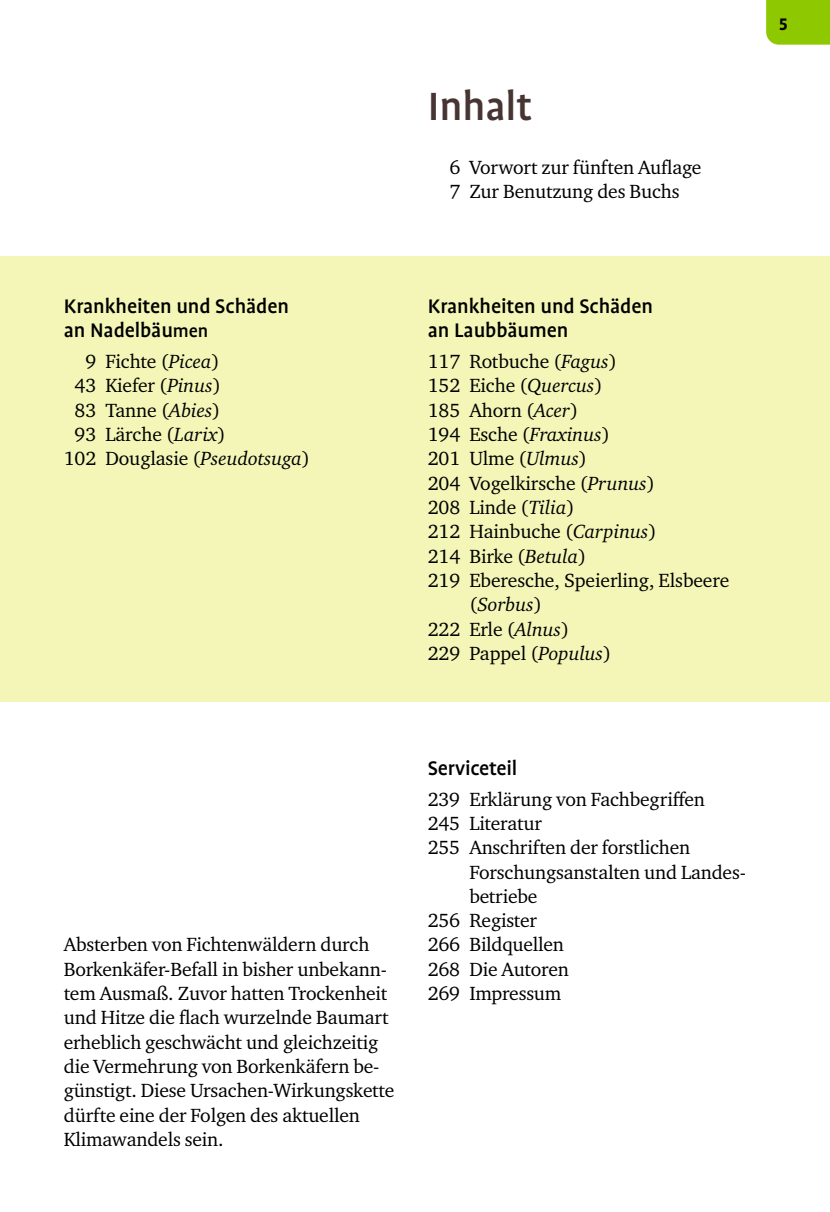
<style>
.page{position:relative;width:830px;height:1212px;background:#fff}
.page>*{position:absolute;margin:0;border:0;box-sizing:border-box;transform-origin:0 0}
.t1{font:500 45px "Profile Pro";letter-spacing:-.005em;color:#473533}
.t2{font:500 22.5px/24.3px "Profile Pro";letter-spacing:-.005em;color:#000}
.t3{font:19.57px/24.3px "Charter ITC Pro";letter-spacing:-.01em;color:#000}
.t4{font:italic 19.57px "Charter ITC Pro";color:#000}
.t5{font:700 19.12px "Profile Pro";color:#000}
.s1{font-size:20.25px}
.s2{font-style:italic}
.s3{font-style:normal}
</style>
<div class="page">
<div style="left:766px;top:0;width:63px;height:45px;background:#8ec800"></div>
<div style="left:0;top:256px;width:829px;height:446px;background:#f4f6b8"></div>
<p class="t2" style="left:64px;top:294px;width:227px">Krankheiten und Schäden an Nadelbäu<span class="s1">men</span></p>
<p class="t3" style="left:85px;top:349px;width:136px">9 Fichte (<span class="s2">Picea</span>)</p>
<p class="t3" style="left:75px;top:373px;width:148px">43 Kiefer (<span class="s2">Pinus</span>)</p>
<p class="t3" style="left:75px;top:398px;width:147px">83 Tanne (<span class="s2">Abies</span>)</p>
<p class="t3" style="left:75px;top:422px;width:153px">93 Lärche (<span class="s2">Larix</span>)</p>
<p class="t3" style="left:64px;top:446px;width:247px">102 Douglasie (<span class="s2">Pseudotsuga</span>)</p>
<h1 class="t1" style="left:427px;top:81px;width:106px">Inhalt</h1>
<p class="t3" style="left:449px;top:155px;width:253px">6 Vorwort zur fünften Auflage<br>7 Zur Benutzung des Buchs</p>
<p class="t2" style="left:427px;top:294px;width:227px">Krankheiten und Schäden an Laubbäumen</p>
<p class="t3" style="left:427px;top:349px;width:190px">117 Rotbuche (<span class="s2">Fagus</span>)</p>
<p class="t3" style="left:427px;top:373px;width:176px">152 Eiche (<span class="s2">Quercus</span>)</p>
<p class="t3" style="left:427px;top:398px;width:152px">185 Ahorn (<span class="s2">Acer</span>)</p>
<p class="t3" style="left:427px;top:422px;width:183px">194 Esche (<span class="s2">Fraxinus</span>)</p>
<p class="t3" style="left:427px;top:446px;width:161px">201 Ulme (<span class="s2">Ulmus</span>)</p>
<p class="t3" style="left:427px;top:470px;width:228px">204 Vogelkirsche (<span class="s2">Prunus</span>)</p>
<p class="t3" style="left:427px;top:495px;width:148px">208 Linde (<span class="s2">Tilia</span>)</p>
<p class="t3" style="left:427px;top:519px;width:230px">212 Hainbuche (<span class="s2">Carpinus</span>)</p>
<p class="t3" style="left:427px;top:543px;width:160px">214 Birke (<span class="s2">Betula</span>)</p>
<p class="t3" style="left:427px;top:568px;width:303px">219 Eberesche, Speierling, Elsbeere</p>
<p class="t4" style="left:469px;top:592px;width:74px"><span class="s3">(</span>Sorbus<span class="s3">)</span></p>
<p class="t3" style="left:427px;top:616px;width:143px">222 Erle (<span class="s2">Alnus</span>)</p>
<p class="t3" style="left:427px;top:641px;width:185px">229 Pappel (<span class="s2">Populus</span>)</p>
<p class="t5" style="left:778px;top:13px;width:11px">5</p>
<p class="t3" style="left:64px;top:932px;width:332px">Absterben von Fichtenwäldern durch Borkenkäfer-Befall in bisher unbekann&shy;tem Ausmaß. Zuvor hatten Trockenheit und Hitze die flach wurzelnde Baumart erheblich geschwächt und gleichzeitig die Vermehrung von Borkenkäfern be&shy;günstigt. Diese Ursachen-Wirkungskette dürfte eine der Folgen des aktuellen Klimawandels sein.</p>
<p class="t2" style="left:427px;top:756px;width:91px">Serviceteil</p>
<p class="t3" style="left:427px;top:786px;width:278px">239 Erklärung von Fachbegriffen</p>
<p class="t3" style="left:427px;top:811px;width:116px">245 Literatur</p>
<p class="t3" style="left:427px;top:835px;width:264px">255 Anschriften der forstlichen</p>
<p class="t3" style="left:469px;top:859px;width:276px">Forschungsanstalten und Landes-</p>
<p class="t3" style="left:469px;top:884px;width:70px">betriebe</p>
<p class="t3" style="left:427px;top:908px;width:111px">256 Register</p>
<p class="t3" style="left:427px;top:932px;width:138px">266 Bildquellen</p>
<p class="t3" style="left:427px;top:956px;width:142px">268 Die Autoren</p>
<p class="t3" style="left:427px;top:981px;width:135px">269 Impressum</p>
</div>
